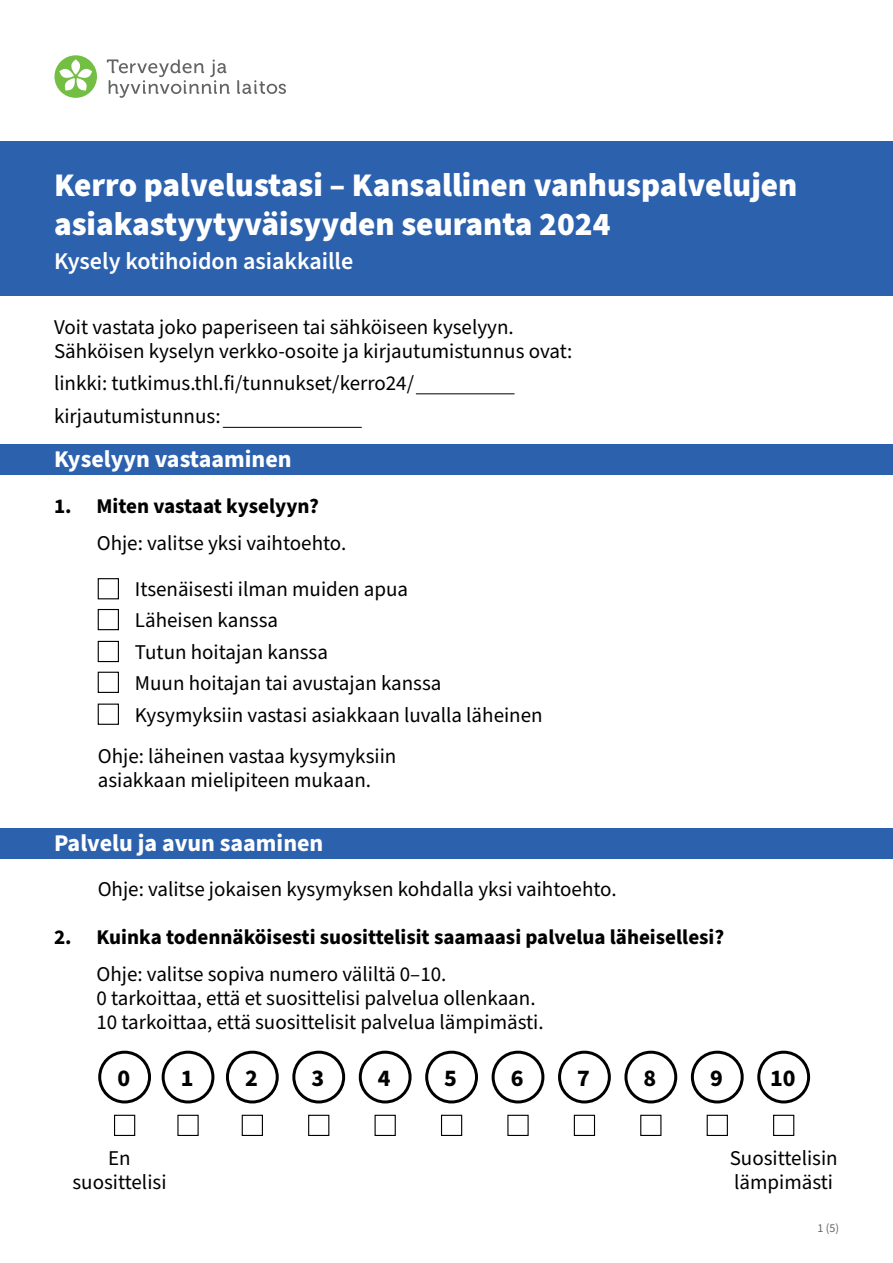
<style>
.page{position:relative;width:893px;height:1263px;background:#fff}
.page>*{position:absolute;margin:0;border:0;box-sizing:border-box;transform-origin:0 0}
.KYSELY_Otsikko1__h2{font:900 33px/39px "Source Sans Pro";color:#fff}
.KYSELY_Otsikko_2__h3{font:700 24px "Source Sans Pro";color:#fff}
.KYSELY_Otsikko1__h2-2{font:600 24px "Source Sans Pro";color:#fff}
.KYSELY_Otsikko_3__h4{font:700 24px "Source Sans Pro";color:#000}
.KYSELY_Leipäteksti{font:21px/24px "Source Sans Pro";color:#000}
.KYSELY_Otsikko_3__h4-2{font:700 21px "Source Sans Pro";color:#000}
.t1{font:12px "Source Sans Pro";color:#636466}
</style>
<div class="page">
<div style="left:0;top:141px;width:893px;height:155px;background:#2c61ae"></div>
<div style="left:54px;top:55px;width:43px;height:43px;background:#72bf44;border-radius:50%"></div>
<svg style="left:59px;top:59px;width:33px;height:32px"></svg>
<svg style="left:107px;top:59px;width:179px;height:39px"></svg>
<div style="left:0;top:444px;width:893px;height:31px;background:#2c61ae"></div>
<div style="left:0;top:828px;width:893px;height:31px;background:#2c61ae"></div>
<div style="left:98px;top:578px;width:21px;height:21px;border:1px solid #000"></div>
<div style="left:98px;top:641px;width:21px;height:21px;border:1px solid #000"></div>
<div style="left:98px;top:609px;width:21px;height:21px;border:1px solid #000"></div>
<div style="left:98px;top:672px;width:21px;height:21px;border:1px solid #000"></div>
<div style="left:98px;top:703px;width:21px;height:22px;border:1px solid #000"></div>
<div style="left:114px;top:1115px;width:21px;height:21px;border:1px solid #000"></div>
<div style="left:98px;top:1051px;width:53px;height:52px;border:3px solid #000;border-radius:50%"></div>
<div style="left:308px;top:1115px;width:21px;height:21px;border:1px solid #000"></div>
<div style="left:292px;top:1051px;width:53px;height:52px;border:3px solid #000;border-radius:50%"></div>
<div style="left:507px;top:1115px;width:22px;height:21px;border:1px solid #000"></div>
<div style="left:492px;top:1051px;width:52px;height:52px;border:3px solid #000;border-radius:50%"></div>
<div style="left:177px;top:1115px;width:22px;height:21px;border:1px solid #000"></div>
<div style="left:162px;top:1051px;width:52px;height:52px;border:3px solid #000;border-radius:50%"></div>
<div style="left:375px;top:1115px;width:21px;height:21px;border:1px solid #000"></div>
<div style="left:359px;top:1051px;width:53px;height:52px;border:3px solid #000;border-radius:50%"></div>
<div style="left:574px;top:1115px;width:21px;height:21px;border:1px solid #000"></div>
<div style="left:558px;top:1051px;width:53px;height:52px;border:3px solid #000;border-radius:50%"></div>
<div style="left:707px;top:1115px;width:21px;height:21px;border:1px solid #000"></div>
<div style="left:691px;top:1051px;width:53px;height:52px;border:3px solid #000;border-radius:50%"></div>
<div style="left:242px;top:1115px;width:21px;height:21px;border:1px solid #000"></div>
<div style="left:226px;top:1051px;width:53px;height:52px;border:3px solid #000;border-radius:50%"></div>
<div style="left:441px;top:1115px;width:21px;height:21px;border:1px solid #000"></div>
<div style="left:425px;top:1051px;width:53px;height:52px;border:3px solid #000;border-radius:50%"></div>
<div style="left:640px;top:1115px;width:21px;height:21px;border:1px solid #000"></div>
<div style="left:624px;top:1051px;width:53px;height:52px;border:3px solid #000;border-radius:50%"></div>
<div style="left:773px;top:1115px;width:21px;height:21px;border:1px solid #000"></div>
<div style="left:757px;top:1051px;width:53px;height:52px;border:3px solid #000;border-radius:50%"></div>
<hr style="left:416px;top:393px;width:98px;height:1px;background:#000">
<hr style="left:223px;top:427px;width:139px;height:1px;background:#000">
<h2 class="KYSELY_Otsikko1__h2" style="left:54px;top:167px;width:745px">Kerro palvelustasi – Kansallinen vanhuspalvelujen asiakastyytyväisyyden seuranta 2024</h2>
<h2 class="KYSELY_Otsikko1__h2-2" style="left:54px;top:245px;width:301px">Kysely kotihoidon asiakkaille</h2>
<p class="KYSELY_Leipäteksti" style="left:54px;top:315px;width:461px">Voit vastata joko paperiseen tai sähköiseen kyselyyn.</p>
<p class="KYSELY_Leipäteksti" style="left:54px;top:339px;width:520px">Sähköisen kyselyn verkko-osoite ja kirjautumistunnus ovat:</p>
<p class="KYSELY_Leipäteksti" style="left:54px;top:372px;width:362px">linkki: tutkimus.thl.fi/tunnukset/kerro24/</p>
<p class="KYSELY_Leipäteksti" style="left:54px;top:404px;width:168px">kirjautumistunnus:</p>
<h3 class="KYSELY_Otsikko_2__h3" style="left:54px;top:443px;width:239px">Kyselyyn vastaaminen</h3>
<h4 class="KYSELY_Otsikko_3__h4-2" style="left:54px;top:492px;width:266px">1. Miten vastaat kyselyyn?</h4>
<p class="KYSELY_Leipäteksti" style="left:97px;top:532px;width:251px">Ohje: valitse yksi vaihtoehto.</p>
<p class="KYSELY_Leipäteksti" style="left:135px;top:578px;width:275px">Itsenäisesti ilman muiden apua</p>
<p class="KYSELY_Leipäteksti" style="left:135px;top:609px;width:145px">Läheisen kanssa</p>
<p class="KYSELY_Leipäteksti" style="left:135px;top:641px;width:195px">Tutun hoitajan kanssa</p>
<p class="KYSELY_Leipäteksti" style="left:135px;top:671px;width:308px">Muun hoitajan tai avustajan kanssa</p>
<p class="KYSELY_Leipäteksti" style="left:135px;top:703px;width:409px">Kysymyksiin vastasi asiakkaan luvalla läheinen</p>
<p class="KYSELY_Leipäteksti" style="left:98px;top:745px;width:300px">Ohje: läheinen vastaa kysymyksiin</p>
<p class="KYSELY_Leipäteksti" style="left:98px;top:769px;width:275px">asiakkaan mielipiteen mukaan.</p>
<h3 class="KYSELY_Otsikko_2__h3" style="left:54px;top:827px;width:271px">Palvelu ja avun saaminen</h3>
<p class="KYSELY_Leipäteksti" style="left:98px;top:878px;width:520px">Ohje: valitse jokaisen kysymyksen kohdalla yksi vaihtoehto.</p>
<h4 class="KYSELY_Otsikko_3__h4-2" style="left:54px;top:923px;width:672px">2. Kuinka todennäköisesti suosittelisit saamaasi palvelua läheisellesi?</h4>
<p class="KYSELY_Leipäteksti" style="left:97px;top:963px;width:449px">Ohje: valitse sopiva numero väliltä 0–10.<br>0 tarkoittaa, että et suosittelisi palvelua ollenkaan.<br>10 tarkoittaa, että suosittelisit palvelua lämpimästi.</p>
<h4 class="KYSELY_Otsikko_3__h4" style="left:117px;top:1062px;width:14px">0</h4>
<h4 class="KYSELY_Otsikko_3__h4" style="left:181px;top:1062px;width:14px">1</h4>
<h4 class="KYSELY_Otsikko_3__h4" style="left:245px;top:1062px;width:14px">2</h4>
<h4 class="KYSELY_Otsikko_3__h4" style="left:311px;top:1062px;width:14px">3</h4>
<h4 class="KYSELY_Otsikko_3__h4" style="left:378px;top:1062px;width:14px">4</h4>
<h4 class="KYSELY_Otsikko_3__h4" style="left:444px;top:1062px;width:14px">5</h4>
<h4 class="KYSELY_Otsikko_3__h4" style="left:511px;top:1062px;width:14px">6</h4>
<h4 class="KYSELY_Otsikko_3__h4" style="left:577px;top:1062px;width:14px">7</h4>
<h4 class="KYSELY_Otsikko_3__h4" style="left:644px;top:1062px;width:14px">8</h4>
<h4 class="KYSELY_Otsikko_3__h4" style="left:710px;top:1062px;width:14px">9</h4>
<h4 class="KYSELY_Otsikko_3__h4" style="left:770px;top:1062px;width:27px">10</h4>
<p class="KYSELY_Leipäteksti" style="left:72px;top:1146px;width:96px;text-align:center">En suosittelisi</p>
<p class="KYSELY_Leipäteksti" style="left:730px;top:1146px;width:109px">Suosittelisin lämpimästi</p>
<p class="t1" style="left:817px;top:1220px;width:23px">1 (5)</p>
</div>
